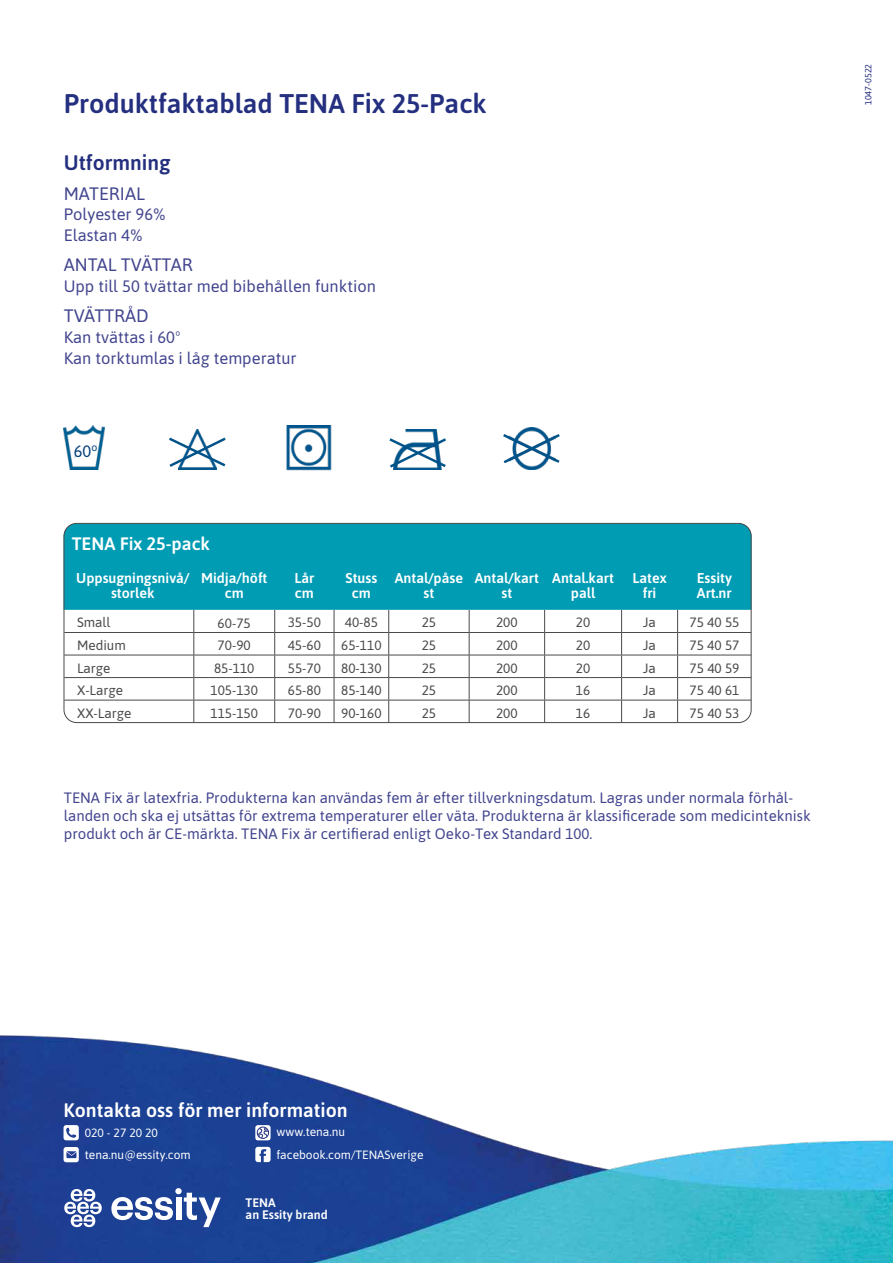
<style>
.page{position:relative;width:893px;height:1263px;background:#fff}
.page>*{position:absolute;margin:0;border:0;box-sizing:border-box;transform-origin:0 0}
.t1{font:500 27px "Asap";color:#242f7f}
.t2{font:500 21px "Asap";color:#242f7f}
.t3{font:500 19.5px "Asap";color:#fff}
.t4{font:18px "Asap";color:#42458e}
.t5{font:600 18px "Asap";color:#fff}
.t6{font:16.5px/21px "Asap";color:#42458e}
.t7{font:16.5px "Asap";color:#003e78}
.t8{font:15px/18px "Asap";color:#42458e}
.t9{font:600 14.25px/15.8px "Asap";color:#fff;text-align:center}
.t10{font:13.5px "Asap";color:#4a4a49}
.t11{font:600 12.45px/12.5px "Asap";color:#fff}
.t12{font:12px/21.9px "Asap";color:#fff}
.t13{font:9px "Asap";color:#242f7f}
</style>
<div class="page">
<div style="left:64px;top:523px;width:687px;height:87px;background:#009cb4"></div>
<hr style="left:64px;top:632px;width:130px;height:1px;background:#4a4a49">
<hr style="left:194px;top:632px;width:81px;height:1px;background:#4a4a49">
<hr style="left:275px;top:632px;width:59px;height:1px;background:#4a4a49">
<hr style="left:334px;top:632px;width:55px;height:1px;background:#4a4a49">
<hr style="left:389px;top:632px;width:80px;height:1px;background:#4a4a49">
<hr style="left:469px;top:632px;width:76px;height:1px;background:#4a4a49">
<hr style="left:545px;top:632px;width:77px;height:1px;background:#4a4a49">
<hr style="left:622px;top:632px;width:56px;height:1px;background:#4a4a49">
<hr style="left:678px;top:632px;width:73px;height:1px;background:#4a4a49">
<hr style="left:64px;top:655px;width:130px;height:1px;background:#4a4a49">
<hr style="left:194px;top:655px;width:81px;height:1px;background:#4a4a49">
<hr style="left:275px;top:655px;width:59px;height:1px;background:#4a4a49">
<hr style="left:334px;top:655px;width:55px;height:1px;background:#4a4a49">
<hr style="left:389px;top:655px;width:80px;height:1px;background:#4a4a49">
<hr style="left:469px;top:655px;width:76px;height:1px;background:#4a4a49">
<hr style="left:545px;top:655px;width:77px;height:1px;background:#4a4a49">
<hr style="left:622px;top:655px;width:56px;height:1px;background:#4a4a49">
<hr style="left:678px;top:655px;width:73px;height:1px;background:#4a4a49">
<hr style="left:64px;top:677px;width:130px;height:1px;background:#4a4a49">
<hr style="left:194px;top:677px;width:81px;height:1px;background:#4a4a49">
<hr style="left:275px;top:677px;width:59px;height:1px;background:#4a4a49">
<hr style="left:334px;top:677px;width:55px;height:1px;background:#4a4a49">
<hr style="left:389px;top:677px;width:80px;height:1px;background:#4a4a49">
<hr style="left:469px;top:677px;width:76px;height:1px;background:#4a4a49">
<hr style="left:545px;top:677px;width:77px;height:1px;background:#4a4a49">
<hr style="left:622px;top:677px;width:56px;height:1px;background:#4a4a49">
<hr style="left:678px;top:677px;width:73px;height:1px;background:#4a4a49">
<hr style="left:64px;top:700px;width:130px;height:1px;background:#4a4a49">
<hr style="left:194px;top:700px;width:81px;height:1px;background:#4a4a49">
<svg style="left:193px;top:610px;width:1px;height:111px"></svg>
<hr style="left:275px;top:700px;width:59px;height:1px;background:#4a4a49">
<svg style="left:274px;top:610px;width:1px;height:111px"></svg>
<hr style="left:334px;top:700px;width:55px;height:1px;background:#4a4a49">
<svg style="left:334px;top:610px;width:1px;height:111px"></svg>
<hr style="left:389px;top:700px;width:80px;height:1px;background:#4a4a49">
<svg style="left:388px;top:610px;width:1px;height:111px"></svg>
<hr style="left:469px;top:700px;width:76px;height:1px;background:#4a4a49">
<svg style="left:469px;top:610px;width:1px;height:111px"></svg>
<hr style="left:545px;top:700px;width:77px;height:1px;background:#4a4a49">
<svg style="left:544px;top:610px;width:1px;height:111px"></svg>
<hr style="left:622px;top:700px;width:56px;height:1px;background:#4a4a49">
<svg style="left:621px;top:610px;width:1px;height:111px"></svg>
<hr style="left:678px;top:700px;width:73px;height:1px;background:#4a4a49">
<svg style="left:677px;top:610px;width:1px;height:111px"></svg>
<div style="left:64px;top:523px;width:687px;height:200px;border:1px solid #4a4a49;border-radius:13px"></div>
<img style="left:286px;top:426px;width:46px;height:45px">
<img style="left:517px;top:427px;width:30px;height:43px">
<img style="left:503px;top:434px;width:56px;height:29px">
<img style="left:394px;top:429px;width:48px;height:41px">
<img style="left:390px;top:467px;width:52px;height:1px">
<img style="left:389px;top:438px;width:57px;height:29px">
<img style="left:178px;top:429px;width:38px;height:41px">
<img style="left:170px;top:438px;width:56px;height:29px">
<img style="left:169px;top:437px;width:56px;height:29px">
<img style="left:64px;top:425px;width:41px;height:45px">
<div style="left:75px;top:441px;width:21px;height:18px;background:#fff"></div>
<img style="left:0;top:1035px;width:893px;height:228px">
<div style="left:176px;top:1197px;width:5px;height:23px;background:#fff"></div>
<div style="left:175px;top:1188px;width:7px;height:6px;background:#fff;border-radius:50%"></div>
<svg style="left:184px;top:1193px;width:37px;height:34px"></svg>
<svg style="left:111px;top:1197px;width:62px;height:23px"></svg>
<svg style="left:64px;top:1189px;width:38px;height:38px"></svg>
<svg style="left:64px;top:1125px;width:15px;height:15px"></svg>
<svg style="left:64px;top:1147px;width:15px;height:15px"></svg>
<svg style="left:255px;top:1125px;width:16px;height:15px"></svg>
<div style="left:257px;top:1127px;width:12px;height:12px;border:1px solid #253081;border-radius:50%"></div>
<svg style="left:255px;top:1147px;width:16px;height:15px"></svg>
<h1 class="t1" style="left:64px;top:85px;width:424px">Produktfaktablad TENA Fix 25-Pack</h1>
<h2 class="t2" style="left:64px;top:149px;width:108px">Utformning</h2>
<p class="t4" style="left:64px;top:182px;width:83px">MATERIAL</p>
<p class="t6" style="left:64px;top:203px;width:104px">Polyester 96%<br>Elastan 4%</p>
<p class="t4" style="left:64px;top:252px;width:131px">ANTAL TVÄTTAR</p>
<p class="t6" style="left:64px;top:275px;width:314px">Upp till 50 tvättar med bibehållen funktion</p>
<p class="t4" style="left:64px;top:304px;width:87px">TVÄTTRÅD</p>
<p class="t6" style="left:64px;top:326px;width:234px">Kan tvättas i 60º<br>Kan torktumlas i låg temperatur</p>
<p class="t7" style="left:74px;top:440px;width:25px">60<sup>o</sup></p>
<p class="t5" style="left:72px;top:530px;width:140px">TENA Fix 25-pack</p>
<p class="t9" style="left:76px;top:569px;width:115px">Uppsugningsnivå/ storlek</p>
<p class="t9" style="left:201px;top:569px;width:68px">Midja/höft cm</p>
<p class="t9" style="left:294px;top:569px;width:21px;text-align:left">Lår cm</p>
<p class="t9" style="left:346px;top:569px;width:33px">Stuss cm</p>
<p class="t9" style="left:395px;top:569px;width:70px">Antal/påse st</p>
<p class="t9" style="left:475px;top:569px;width:66px">Antal/kart st</p>
<p class="t9" style="left:552px;top:569px;width:63px">Antal.kart pall</p>
<p class="t9" style="left:632px;top:569px;width:36px">Latex fri</p>
<p class="t9" style="left:697px;top:569px;width:37px;text-align:left">Essity<br>Art.nr</p>
<p class="t10" style="left:77px;top:613px;width:35px">Small</p>
<p class="t10" style="left:218px;top:613px;width:35px">60-75</p>
<p class="t10" style="left:288px;top:613px;width:35px">35-50</p>
<p class="t10" style="left:345px;top:613px;width:35px">40-85</p>
<p class="t10" style="left:422px;top:613px;width:16px">25</p>
<p class="t10" style="left:496px;top:613px;width:23px">200</p>
<p class="t10" style="left:576px;top:613px;width:16px">20</p>
<p class="t10" style="left:643px;top:613px;width:14px">Ja</p>
<p class="t10" style="left:690px;top:613px;width:51px">75 40 55</p>
<p class="t10" style="left:77px;top:636px;width:50px">Medium</p>
<p class="t10" style="left:218px;top:636px;width:35px">70-90</p>
<p class="t10" style="left:288px;top:636px;width:35px">45-60</p>
<p class="t10" style="left:341px;top:636px;width:42px">65-110</p>
<p class="t10" style="left:422px;top:636px;width:16px">25</p>
<p class="t10" style="left:496px;top:636px;width:23px">200</p>
<p class="t10" style="left:576px;top:636px;width:16px">20</p>
<p class="t10" style="left:643px;top:636px;width:14px">Ja</p>
<p class="t10" style="left:690px;top:636px;width:51px">75 40 57</p>
<p class="t10" style="left:77px;top:658px;width:35px">Large</p>
<p class="t10" style="left:214px;top:658px;width:42px">85-110</p>
<p class="t10" style="left:288px;top:658px;width:35px">55-70</p>
<p class="t10" style="left:341px;top:658px;width:42px">80-130</p>
<p class="t10" style="left:422px;top:658px;width:16px">25</p>
<p class="t10" style="left:496px;top:658px;width:23px">200</p>
<p class="t10" style="left:576px;top:658px;width:16px">20</p>
<p class="t10" style="left:643px;top:658px;width:14px">Ja</p>
<p class="t10" style="left:690px;top:658px;width:51px">75 40 59</p>
<p class="t10" style="left:77px;top:681px;width:48px">X-Large</p>
<p class="t10" style="left:210px;top:681px;width:49px">105-130</p>
<p class="t10" style="left:288px;top:681px;width:35px">65-80</p>
<p class="t10" style="left:341px;top:681px;width:42px">85-140</p>
<p class="t10" style="left:422px;top:681px;width:16px">25</p>
<p class="t10" style="left:496px;top:681px;width:23px">200</p>
<p class="t10" style="left:576px;top:681px;width:16px">16</p>
<p class="t10" style="left:643px;top:681px;width:14px">Ja</p>
<p class="t10" style="left:690px;top:681px;width:51px">75 40 61</p>
<p class="t10" style="left:77px;top:704px;width:56px">XX-Large</p>
<p class="t10" style="left:210px;top:703px;width:49px">115-150</p>
<p class="t10" style="left:288px;top:704px;width:35px">70-90</p>
<p class="t10" style="left:341px;top:704px;width:42px">90-160</p>
<p class="t10" style="left:422px;top:704px;width:16px">25</p>
<p class="t10" style="left:496px;top:704px;width:23px">200</p>
<p class="t10" style="left:576px;top:704px;width:16px">16</p>
<p class="t10" style="left:643px;top:704px;width:14px">Ja</p>
<p class="t10" style="left:690px;top:704px;width:51px">75 40 53</p>
<p class="t8" style="left:64px;top:788px;width:749px">TENA Fix är latexfria. Produkterna kan användas fem år efter tillverkningsdatum. Lagras under normala förhål&shy;landen och ska ej utsättas för extrema temperaturer eller väta. Produkterna är klassificerade som medicinteknisk produkt och är CE-märkta. TENA Fix är certifierad enligt Oeko-Tex Standard 100.</p>
<p class="t13" style="left:862px;top:105px;width:43px;rotate:-90deg">1047-0522</p>
<h3 class="t3" style="left:64px;top:1097px;width:286px">Kontakta oss för mer information</h3>
<p class="t12" style="left:85px;top:1121px;width:107px">020 - 27 20 20 tena.nu@essity.com</p>
<p class="t12" style="left:276px;top:1120px;width:149px;line-height:23.1px">www.tena.nu facebook.com/TENASverige</p>
<p class="t11" style="left:246px;top:1195px;width:84px">TENA<br>an Essity brand</p>
</div>
